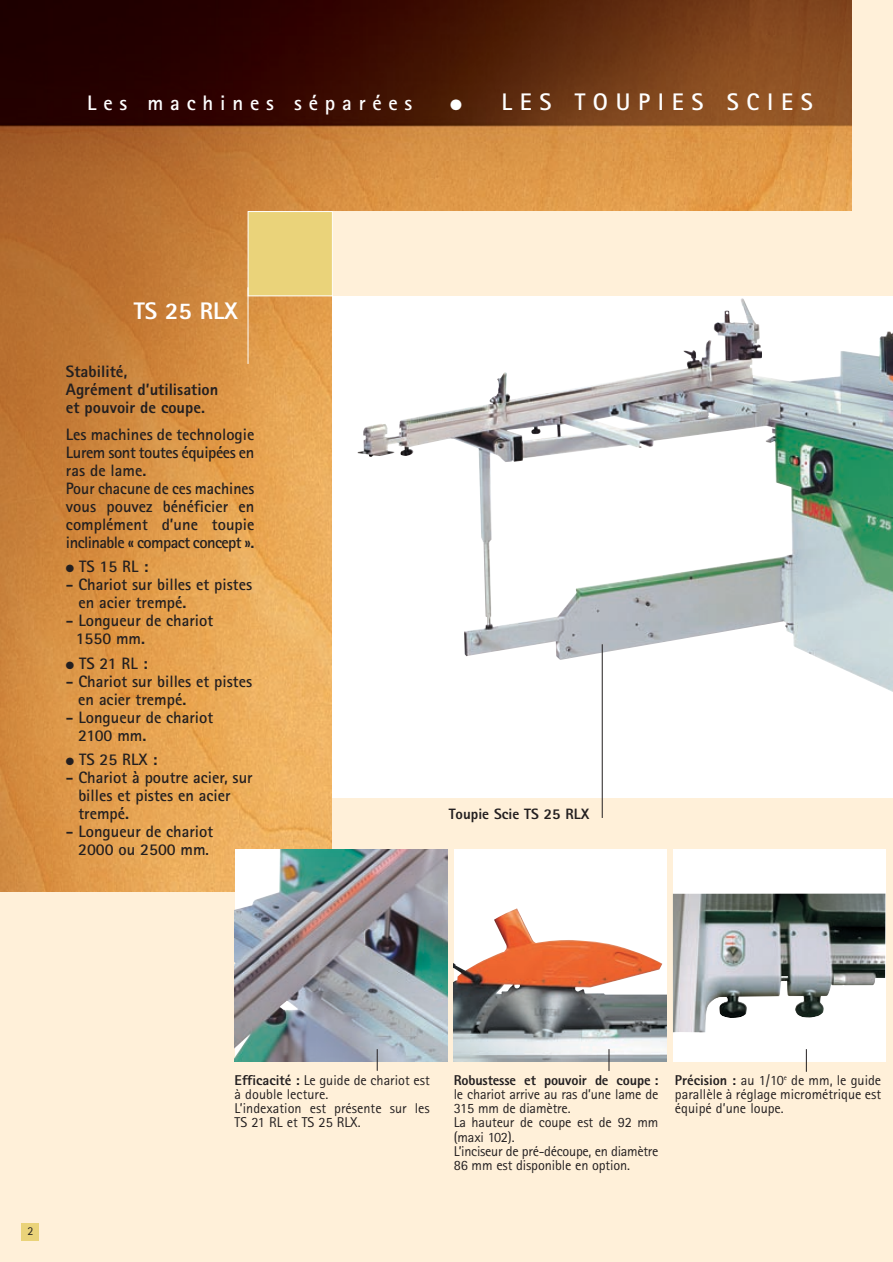
<style>
.page{position:relative;width:893px;height:1262px;background:#fff}
.page>*{position:absolute;margin:0;border:0;box-sizing:border-box;transform-origin:0 0}
.t1{font:700 24px "Rotis Sans Serif";letter-spacing:.32em;color:#fff}
.t2{font:800 24px "Rotis Sans Serif";color:#fff}
.t3{font:700 21px "Rotis Sans Serif";letter-spacing:.32em;color:#fff}
.t4{font:700 16.5px/18px "Rotis Sans Serif";color:#231f20}
.t5{font:800 16.5px/18px "Rotis Sans Serif";color:#231f20}
.t6{font:800 15px "Rotis Sans Serif";color:#231f20}
.t7{font:14.25px/14.2px "Rotis Sans Serif";letter-spacing:-.01em;color:#231f20}
.t8{font:800 14.25px "Rotis Sans Serif";letter-spacing:-.01em;color:#231f20}
.t9{font:12px "Rotis Sans Serif";color:#231f20}
.s1{font-size:14.25px}
.s2{font-weight:800}
</style>
<div class="page">
<div style="left:0;top:0;width:892px;height:1262px;background:#fff0d9"></div>
<img style="left:0;top:0;width:851px;height:891px">
<div style="left:332px;top:211px;width:560px;height:759px;background:#fff0d9"></div>
<div style="left:248px;top:211px;width:84px;height:85px;background:#ead37a"></div>
<div style="left:248px;top:211px;width:85px;height:85px;border:1px solid #fff"></div>
<hr style="left:248px;top:287px;width:1px;height:77px;background:#fff">
<div style="left:22px;top:1223px;width:17px;height:17px;background:#ead37a"></div>
<svg style="left:332px;top:296px;width:560px;height:502px;background:#f1f2f2"></svg>
<img style="left:705px;top:297px;width:187px;height:476px">
<img style="left:235px;top:849px;width:212px;height:212px">
<div style="left:454px;top:849px;width:212px;height:212px;background:#fff"></div>
<img style="left:454px;top:908px;width:212px;height:153px">
<svg style="left:377px;top:1049px;width:1px;height:21px"></svg>
<svg style="left:608px;top:1049px;width:1px;height:22px"></svg>
<div style="left:672px;top:849px;width:213px;height:212px;background:#fff"></div>
<img style="left:672px;top:893px;width:213px;height:139px">
<svg style="left:806px;top:1049px;width:1px;height:22px"></svg>
<hr style="left:602px;top:644px;width:1px;height:174px;background:#231f20">
<p class="t3" style="left:87px;top:96px;width:326px">Les machines séparées</p>
<h1 class="t1" style="left:450px;top:94px;width:364px">● LES TOUPIES SCIES</h1>
<h1 class="t2" style="left:134px;top:302px;width:106px">TS 25 RLX</h1>
<p class="t5" style="left:66px;top:364px;width:154px">Stabilité,<br>Agrément d’utilisation et pouvoir de coupe.</p>
<p class="t4" style="left:66px;top:427px;width:190px">Les machines de technologie<br>Lurem sont toutes équipées en ras de lame.<br>Pour chacune de ces machines vous pouvez bénéficier en complément d’une toupie inclinable « compact concept ».</p>
<p class="t4" style="left:66px;top:559px;width:84px">● TS 15 RL :</p>
<p class="t4" style="left:78px;top:577px;width:175px;text-indent:-12px">- Chariot sur billes et pistes en acier trempé.</p>
<p class="t4" style="left:76px;top:613px;width:139px;text-indent:-10px">- Longueur de chariot<br>1550 mm.</p>
<p class="t4" style="left:66px;top:655px;width:83px">● TS 21 RL :</p>
<p class="t4" style="left:78px;top:673px;width:175px;text-indent:-12px">- Chariot sur billes et pistes en acier trempé.</p>
<p class="t4" style="left:78px;top:709px;width:136px;text-indent:-12px">- Longueur de chariot<br>2100 mm.</p>
<p class="t4" style="left:66px;top:752px;width:93px">● TS 25 RLX :</p>
<p class="t4" style="left:78px;top:770px;width:176px;text-indent:-12px">- Chariot à poutre acier, sur billes et pistes en acier trempé.</p>
<p class="t4" style="left:66px;top:824px;width:149px;text-align:center">- Longueur de chariot<br>2000 ou 2500 mm<span class="s1">.</span></p>
<p class="t6" style="left:449px;top:808px;width:142px">Toupie Scie TS 25 RLX</p>
<p class="t9" style="left:27px;top:1226px;width:7px">2</p>
<p class="t7" style="left:235px;top:1074px;width:197px"><span class="s2">Efficacité :</span> Le guide de chariot est à double lecture.<br>L’indexation est présente sur les<br>TS 21 RL et TS 25 RLX.</p>
<p class="t8" style="left:453px;top:1074px;width:206px">Robustesse et pouvoir de coupe :</p>
<p class="t7" style="left:453px;top:1088px;width:206px">le chariot arrive au ras d’une lame de<br>315 mm de diamètre.<br>La hauteur de coupe est de 92 mm (maxi 102).<br>L’inciseur de pré-découpe, en diamètre<br>86 mm est disponible en option.</p>
<p class="t7" style="left:675px;top:1074px;width:208px;text-align:justify"><span class="s2">Précision :</span> au 1/10<sup>e</sup> de mm, le guide parallèle à réglage micrométrique est équipé d’une loupe.</p>
</div>
